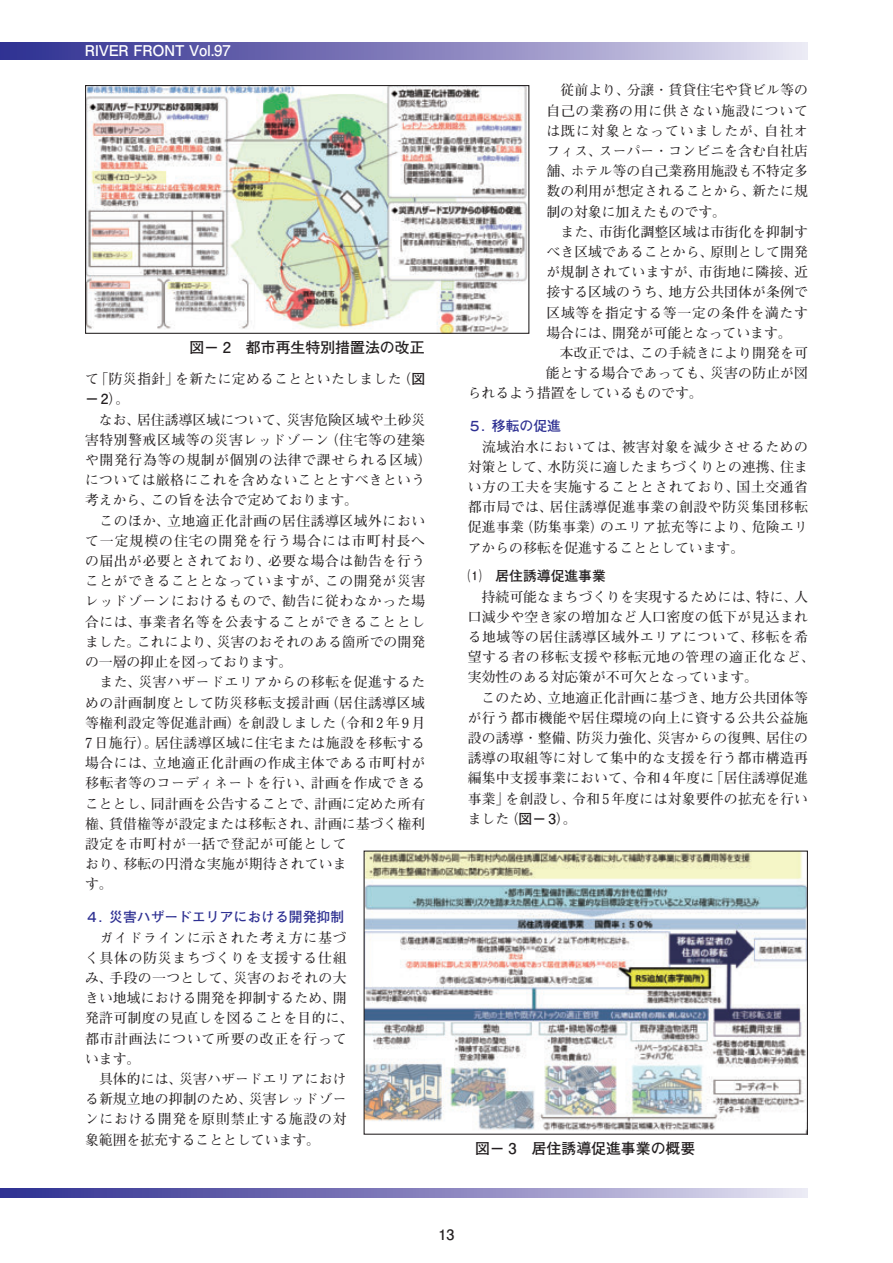
<style>
.page{position:relative;width:893px;height:1263px;background:#fff}
.page>*{position:absolute;margin:0;border:0;box-sizing:border-box;transform-origin:0 0}
.t1{font:700 14.85px "Futo Go B101 Pr 6";color:#231f20}
.t2{font:700 14.85px "Futo Go B101 Pr 6";letter-spacing:-.02em;color:#fff}
.t3{font:700 14.4px "Futo Go B101 Pr 6";color:#231f20}
.t4{font:700 13.8px/20.2px "Futo Min A101 Pr 6";letter-spacing:.025em;color:#231f20}
.t5{font:700 13.8px "Futo Min A101 Pr 6";color:#231f20}
.t6{font:700 13.8px "Futo Min A101 Pr 6";letter-spacing:.055em;color:#231f20}
.t7{font:700 13.8px "Futo Go B101 Pr 6";color:#2e3092}
.t8{font:700 13.8px "Futo Min A101 Pr 6";letter-spacing:.075em;color:#231f20}
.t9{font:700 13.8px "Futo Go B101 Pr 6";color:#231f20}
.s1{font-family:"Futo Go B101 Pr 6"}
.s2{font-family:"Futo Min A101 Pr 6"}
</style>
<div class="page">
<img style="left:366px;top:852px;width:440px;height:281px">
<img style="left:87px;top:87px;width:440px;height:245px">
<div style="left:85px;top:85px;width:444px;height:249px;border:1px solid #231f20"></div>
<div style="left:0;top:43px;width:808px;height:17px;background:linear-gradient(to right,#2a298d,#e2ddef)"></div>
<svg style="left:0;top:1188px;width:808px;height:9px"></svg>
<p class="t2" style="left:85px;top:38px;width:147px">RIVER FRONT Vol.97</p>
<p class="t1" style="left:189px;top:336px;width:237px">図－ 2　都市再生特別措置法の改正</p>
<p class="t4" style="left:85px;top:368px;width:342px">て「防災指針」を新たに定めることといたしました（<span class="s1">図</span></p>
<p class="t9" style="left:85px;top:388px;width:46px">－2<span class="s2">）。</span></p>
<p class="t4" style="left:85px;top:409px;width:349px">　なお、居住誘導区域について、災害危険区域や土砂災害特別警戒区域等の災害レッドゾーン（住宅等の建築や開発行為等の規制が個別の法律で課せられる区域）については厳格にこれを含めないこととすべきという考えから、この旨を法令で定めております。<br>　このほか、立地適正化計画の居住誘導区域外において一定規模の住宅の開発を行う場合には市町村長への届出が必要とされており、必要な場合は勧告を行うことができることとなっていますが、この開発が災害レッドゾーンにおけるもので、勧告に従わなかった場合には、事業者名等を公表することができることとしました。これにより、災害のおそれのある箇所での開発の一層の抑止を図っております。<br>　また、災害ハザードエリアからの移転を促進するための計画制度として防災移転支援計画（居住誘導区域等権利設定等促進計画）を創設しました（令和2年9月<br>7日施行）。居住誘導区域に住宅または施設を移転する場合には、立地適正化計画の作成主体である市町村が移転者等のコーディネートを行い、計画を作成できることとし、同計画を公告することで、計画に定めた所有権、賃借権等が設定または移転され、計画に基づく権利設定を市町村が一括で登記が可能として<br>おり、移転の円滑な実施が期待されていま<br>す。</p>
<p class="t7" style="left:85px;top:906px;width:261px">４．災害ハザードエリアにおける開発抑制</p>
<p class="t4" style="left:85px;top:927px;width:270px">　ガイドラインに示された考え方に基づく具体の防災まちづくりを支援する仕組み、手段の一つとして、災害のおそれの大きい地域における開発を抑制するため、開発許可制度の見直しを図ることを目的に、都市計画法について所要の改正を行っています。<br>　具体的には、災害ハザードエリアにおける新規立地の抑制のため、災害レッドゾーンにおける開発を原則禁止する施設の対象範囲を拡充することとしています。</p>
<p class="t4" style="left:546px;top:79px;width:263px">　従前より、分譲・賃貸住宅や貸ビル等の</p>
<p class="t6" style="left:546px;top:100px;width:263px">自己の業務の用に供さない施設について</p>
<p class="t8" style="left:546px;top:120px;width:263px">は既に対象となっていましたが、自社オ</p>
<p class="t4" style="left:546px;top:140px;width:263px">フィス、スーパー・コンビニを含む自社店</p>
<p class="t4" style="left:546px;top:160px;width:263px">舗、ホテル等の自己業務用施設も不特定多</p>
<p class="t4" style="left:546px;top:181px;width:263px">数の利用が想定されることから、新たに規</p>
<p class="t5" style="left:546px;top:201px;width:181px">制の対象に加えたものです。</p>
<p class="t4" style="left:546px;top:221px;width:263px">　また、市街化調整区域は市街化を抑制す</p>
<p class="t4" style="left:546px;top:241px;width:263px">べき区域であることから、原則として開発</p>
<p class="t4" style="left:546px;top:261px;width:263px">が規制されていますが、市街地に隣接、近</p>
<p class="t4" style="left:546px;top:282px;width:263px">接する区域のうち、地方公共団体が条例で</p>
<p class="t6" style="left:546px;top:302px;width:263px">区域等を指定する等一定の条件を満たす</p>
<p class="t5" style="left:546px;top:322px;width:247px">場合には、開発が可能となっています。</p>
<p class="t4" style="left:546px;top:342px;width:263px">　本改正では、この手続きにより開発を可</p>
<p class="t4" style="left:546px;top:362px;width:263px">能とする場合であっても、災害の防止が図</p>
<p class="t5" style="left:468px;top:382px;width:236px">られるよう措置をしているものです。</p>
<p class="t7" style="left:468px;top:415px;width:95px">５．移転の促進</p>
<p class="t4" style="left:468px;top:436px;width:342px;text-align:justify">　流域治水においては、被害対象を減少させるための対策として、水防災に適したまちづくりとの連携、住まい方の工夫を実施することとされており、国土交通省都市局では、居住誘導促進事業の創設や防災集団移転促進事業（防集事業）のエリア拡充等により、危険エリアからの移転を促進することとしています。</p>
<p class="t9" style="left:468px;top:565px;width:140px">⑴　居住誘導促進事業</p>
<p class="t4" style="left:468px;top:586px;width:349px">　持続可能なまちづくりを実現するためには、特に、人口減少や空き家の増加など人口密度の低下が見込まれる地域等の居住誘導区域外エリアについて、移転を希望する者の移転支援や移転元地の管理の適正化など、実効性のある対応策が不可欠となっています。<br>　このため、立地適正化計画に基づき、地方公共団体等が行う都市機能や居住環境の向上に資する公共公益施設の誘導・整備、防災力強化、災害からの復興、居住の誘導の取組等に対して集中的な支援を行う都市構造再編集中支援事業において、令和4年度に「居住誘導促進事業」を創設し、令和5年度には対象要件の拡充を行いました（<span class="s1">図－3</span>）。</p>
<p class="t1" style="left:475px;top:1136px;width:222px">図－ 3　居住誘導促進事業の概要</p>
<p class="t3" style="left:438px;top:1223px;width:17px">13</p>
</div>
